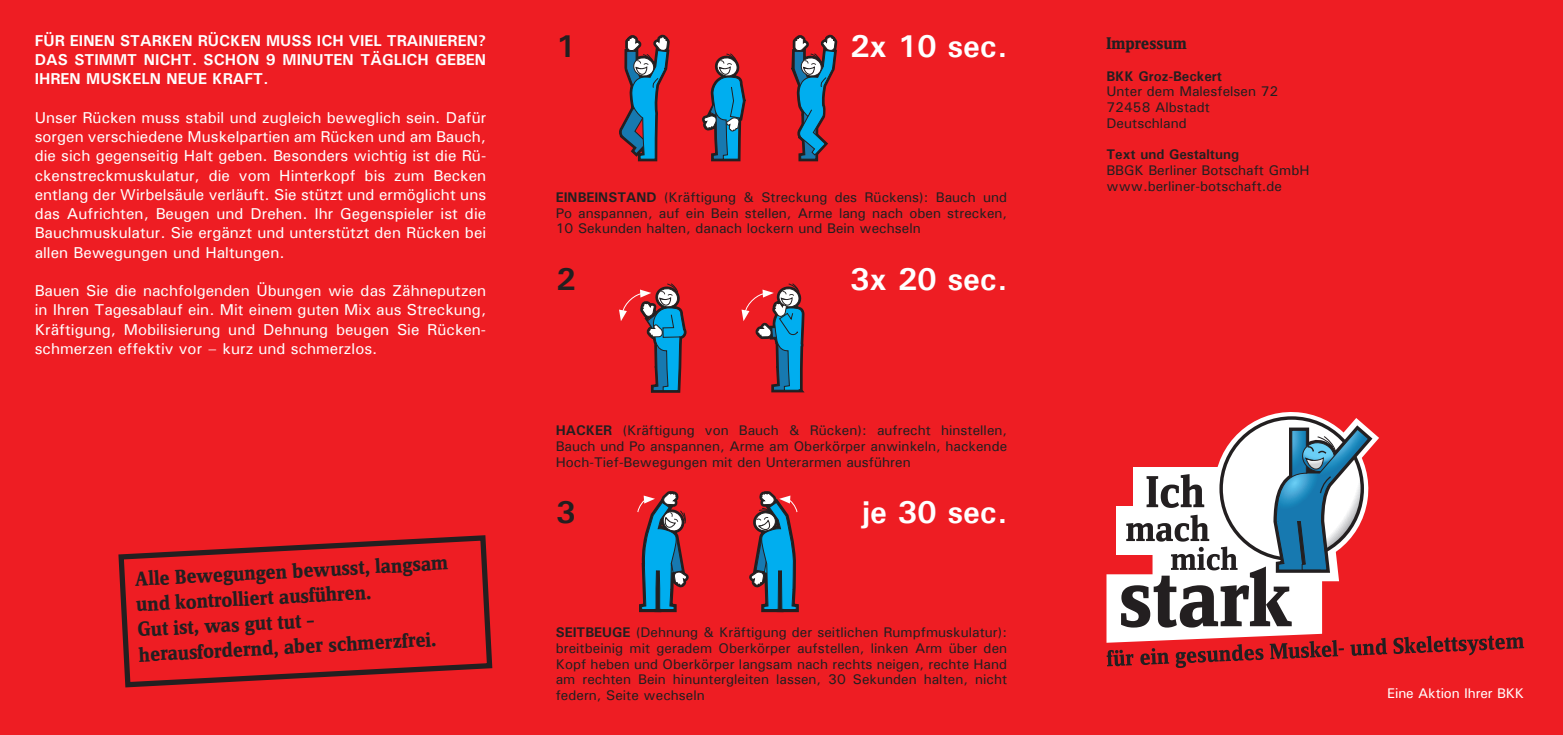
<style>
.page{position:relative;width:1563px;height:735px;background:#fff}
.page>*{position:absolute;margin:0;border:0;box-sizing:border-box;transform-origin:0 0}
.t1{font:700 31.5px "Univers";color:#fff}
.t2{font:700 31.5px "Univers";color:#231f20}
.t3{font:700 21px/25.2px "Zine Serif Dis";color:#231f20}
.ZÜ{font:700 17.5px "Zine Serif Dis";color:#231f20}
.t4{font:15.75px/19.2px "Univers ATT";color:#fff;text-align:justify}
.t5{font:700 15.75px/19.2px "Univers";color:#fff}
.Absatzformat_1{font:14px/15.8px "Univers ATT";color:#231f20;text-align:justify}
.Absatzformat_2{font:14px "Univers ATT";color:#231f20}
.Absatzformat_2-2{font:700 14px "Univers";color:#231f20}
.t6{font:500 14px "Univers";letter-spacing:-.01em;color:#fff}
.s1{font-family:"Univers";font-weight:700}
</style>
<div class="page">
<div style="left:0;top:0;width:1563px;height:734px;background:#ee1d23"></div>
<svg style="left:1106px;top:412px;width:418px;height:255px"></svg>
<svg style="left:702px;top:34px;width:136px;height:579px"></svg>
<svg style="left:619px;top:34px;width:70px;height:579px"></svg>
<svg style="left:118px;top:535px;width:375px;height:153px"></svg>
<p class="t5" style="left:35px;top:30px;width:453px">FÜR EINEN STARKEN RÜCKEN MUSS ICH VIEL TRAINIEREN?</p>
<p class="t5" style="left:35px;top:49px;width:453px">DAS STIMMT NICHT. SCHON 9 MINUTEN TÄGLICH GEBEN<br>IHREN MUSKELN NEUE KRAFT.</p>
<p class="t4" style="left:35px;top:107px;width:453px">Unser Rücken muss stabil und zugleich beweglich sein. Dafür sorgen verschiedene Muskelpartien am Rücken und am Bauch, die sich gegenseitig Halt geben. Besonders wichtig ist die Rü&shy;ckenstreckmuskulatur, die vom Hinterkopf bis zum Becken entlang der Wirbelsäule verläuft. Sie stützt und ermöglicht uns das Aufrichten, Beugen und Drehen. Ihr Gegenspieler ist die Bauchmuskulatur. Sie ergänzt und unterstützt den Rücken bei allen Bewegungen und Haltungen.</p>
<p class="t4" style="left:35px;top:281px;width:453px">Bauen Sie die nachfolgenden Übungen wie das Zähneputzen in Ihren Tagesablauf ein. Mit einem guten Mix aus Streckung, Kräftigung, Mobilisierung und Dehnung beugen Sie Rücken&shy;schmerzen effektiv vor – kurz und schmerzlos.</p>
<p class="t3" style="left:134px;top:567px;width:315px;rotate:-3deg">Alle Bewegungen bewusst, langsam und kontrolliert ausführen.</p>
<p class="t3" style="left:137px;top:617px;width:299px;rotate:-3deg">Gut ist, was gut tut – herausfordernd, aber schmerzfrei.</p>
<p class="t2" style="left:556px;top:26px;width:21px">1</p>
<p class="t1" style="left:850px;top:26px;width:159px">2x 10 sec.</p>
<p class="Absatzformat_1" style="left:556px;top:189px;width:453px"><span class="s1">EINBEINSTAND</span> (Kräftigung &amp; Streckung des Rückens): Bauch und Po anspannen, auf ein Bein stellen, Arme lang nach oben strecken, 10 Sekunden halten, danach lockern und Bein wechseln</p>
<p class="t2" style="left:556px;top:259px;width:21px">2</p>
<p class="t1" style="left:850px;top:259px;width:159px">3x 20 sec.</p>
<p class="Absatzformat_1" style="left:556px;top:422px;width:453px"><span class="s1">HACKER</span> (Kräftigung von Bauch &amp; Rücken): aufrecht hinstellen, Bauch und Po anspannen, Arme am Oberkörper anwinkeln, hackende Hoch-Tief-Bewegungen mit den Unterarmen ausführen</p>
<p class="t2" style="left:556px;top:492px;width:21px">3</p>
<p class="t1" style="left:862px;top:492px;width:146px">je 30 sec.</p>
<p class="Absatzformat_1" style="left:556px;top:624px;width:453px"><span class="s1">SEITBEUGE</span> (Dehnung &amp; Kräftigung der seitlichen Rumpfmuskulatur): breitbeinig mit geradem Oberkörper aufstellen, linken Arm über den Kopf heben und Oberkörper langsam nach rechts neigen, rechte Hand am rechten Bein hinuntergleiten lassen, 30 Sekunden halten, nicht federn, Seite wechseln</p>
<p class="ZÜ" style="left:1106px;top:34px;width:82px">Impressum</p>
<p class="Absatzformat_2-2" style="left:1106px;top:67px;width:117px">BKK Groz-Beckert</p>
<p class="Absatzformat_2" style="left:1106px;top:83px;width:173px">Unter dem Malesfelsen 72</p>
<p class="Absatzformat_2" style="left:1106px;top:99px;width:105px">72458 Albstadt</p>
<p class="Absatzformat_2" style="left:1106px;top:114px;width:82px">Deutschland</p>
<p class="Absatzformat_2-2" style="left:1106px;top:146px;width:134px">Text und Gestaltung</p>
<p class="Absatzformat_2" style="left:1106px;top:162px;width:204px">BBGK Berliner Botschaft GmbH</p>
<p class="Absatzformat_2" style="left:1106px;top:177px;width:177px">www.berliner-botschaft.de</p>
<p class="t6" style="left:1387px;top:684px;width:138px">Eine Aktion Ihrer BKK</p>
</div>
